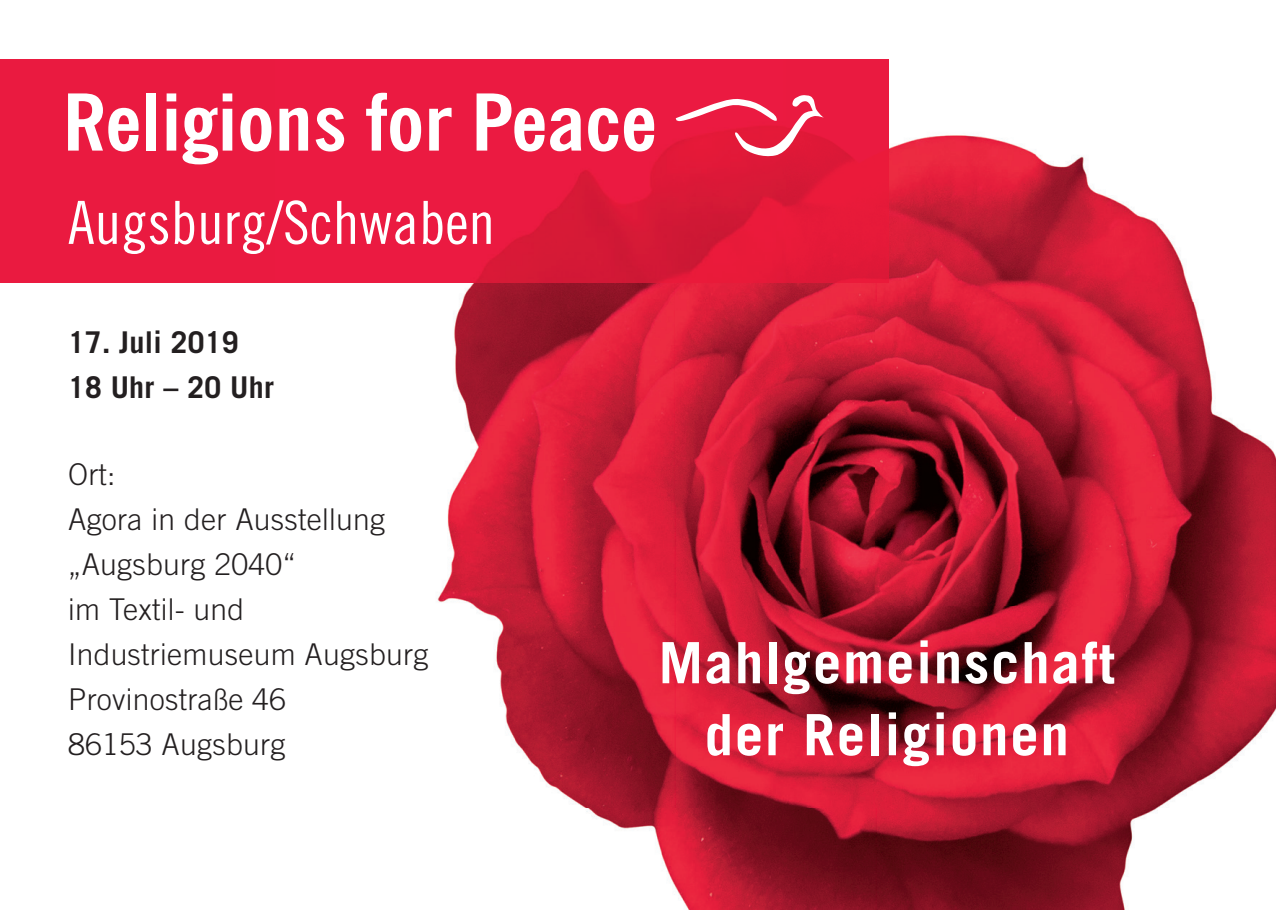
<style>
.page{position:relative;width:1276px;height:910px;background:#fff}
.page>*{position:absolute;margin:0;border:0;box-sizing:border-box;transform-origin:0 0}
.t1{font:59.7px "Trade Gothic LT Std Cn 18";color:#fff}
.t2{font:700 57px/72px "Trade Gothic LT Std";letter-spacing:.03em;color:#fff;text-align:center}
.t3{font:300 30px/45px "Trade Gothic LT Std";letter-spacing:.01em;color:#231f20}
.t4{font:700 30px/45px "Trade Gothic LT Std";letter-spacing:.01em;color:#231f20}
</style>
<div class="page">
<img style="left:876px;top:135px;width:400px;height:775px">
<img style="left:437px;top:284px;width:439px;height:626px">
<div style="left:0;top:60px;width:889px;height:223px;background:#ea1a40"></div>
<img style="left:275px;top:59px;width:614px;height:224px">
<img style="left:786px;top:283px;width:103px;height:1px">
<img style="left:275px;top:283px;width:512px;height:1px">
<svg style="left:675px;top:95px;width:149px;height:63px"></svg>
<svg style="left:68px;top:93px;width:71px;height:59px"></svg>
<div style="left:147px;top:93px;width:9px;height:58px;background:#fff"></div>
<svg style="left:167px;top:93px;width:9px;height:58px"></svg>
<svg style="left:182px;top:93px;width:50px;height:71px"></svg>
<svg style="left:240px;top:108px;width:31px;height:44px"></svg>
<svg style="left:279px;top:108px;width:29px;height:43px"></svg>
<svg style="left:316px;top:108px;width:28px;height:44px"></svg>
<svg style="left:366px;top:93px;width:55px;height:59px"></svg>
<svg style="left:429px;top:108px;width:22px;height:43px"></svg>
<svg style="left:476px;top:93px;width:68px;height:59px"></svg>
<svg style="left:550px;top:108px;width:31px;height:43px"></svg>
<svg style="left:588px;top:108px;width:30px;height:44px"></svg>
<svg style="left:624px;top:108px;width:30px;height:44px"></svg>
<h1 class="t1" style="left:68px;top:187px;width:428px">Augsburg/Schwaben</h1>
<p class="t4" style="left:68px;top:319px;width:207px">17. Juli 2019<br>18 Uhr – 20 Uhr</p>
<p class="t3" style="left:68px;top:452px;width:362px">Ort:<br>Agora in der Ausstellung „Augsburg 2040“<br>im Textil- und<br>Industriemuseum Augsburg<br>Provinostraße 46<br>86153 Augsburg</p>
<h2 class="t2" style="left:658px;top:626px;width:458px">Mahlgemeinschaft der Religionen</h2>
</div>
